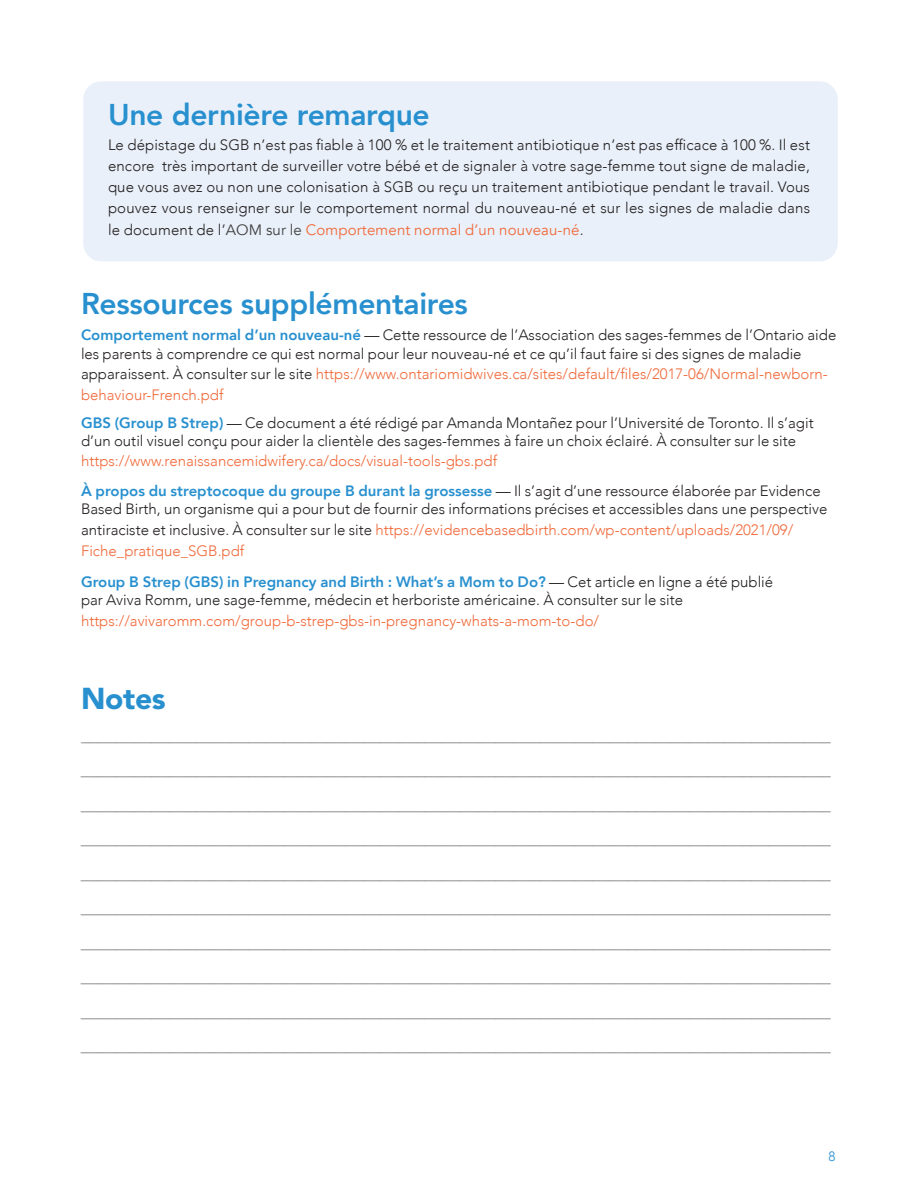
<style>
.page{position:relative;width:918px;height:1188px;background:#fff}
.page>*{position:absolute;margin:0;border:0;box-sizing:border-box;transform-origin:0 0}
.Subhead{font:800 30px "Avenir";letter-spacing:-.01em;color:#2890cf}
.Body_text{font:800 30px "Avenir";letter-spacing:-.01em;color:#2890cf}
.Subhead-2{font:900 30px "Avenir";letter-spacing:-.01em;color:#2890cf}
.Subhead-3{font:800 18px/34.5px "Avenir";color:#808285;text-align:justify}
.Subhead-4{font:300 15px/20px "Avenir";color:#231f20}
.Body_text-2{font:300 15px/21.3px "Avenir";letter-spacing:.01em;color:#231f20;text-align:justify}
.Subhead-5{font:300 15px/21px "Avenir";color:#f0693a}
.t1{font:300 13.5px "Avenir";color:#2890cf}
.s1{font-weight:400;color:#404040}
.s2{font-weight:400;color:#f0693a}
.s3{font-weight:800;color:#2890cf}
.s4{color:#f0693a}
.s5{color:#231f20}
</style>
<div class="page">
<div style="left:83px;top:81px;width:755px;height:180px;background:#e9f0f9;border-radius:18px"></div>
<p class="Body_text" style="left:108px;top:92px;width:323px">Une dernière remarque</p>
<p class="Body_text-2" style="left:108px;top:134px;width:704px">Le dépistage du SGB n’est pas fiable à 100 % et le traitement antibiotique n’est pas efficace à 100 %. Il est encore très important de surveiller votre bébé et de signaler à votre sage-femme tout signe de maladie, que vous avez ou non une colonisation à SGB ou reçu un traitement antibiotique pendant le travail. Vous pouvez vous renseigner sur le comportement normal du nouveau-né et sur les signes de maladie dans le document de l’<span class="s1">AOM sur le</span> <span class="s2">Comportement normal d’un nouveau-né</span>.</p>
<p class="Subhead" style="left:81px;top:281px;width:388px">Ressources supplémentaires</p>
<p class="Subhead-4" style="left:81px;top:325px;width:757px"><span class="s3">Comportement normal d’un nouveau-né</span> — Cette ressource de l’Association des sages-femmes de l’Ontario aide les parents à comprendre ce qui est normal pour leur nouveau-né et ce qu’il faut faire si des signes de maladie apparaissent. À consulter sur le site <span class="s4">https://www.ontariomidwives.ca/sites/default/files/2017-06/Normal-newborn&shy;behaviour-French.pdf</span></p>
<p class="Subhead-4" style="left:81px;top:413px;width:734px;line-height:19.4px"><span class="s3">GBS (Group B Strep)</span> — Ce document a été rédigé par Amanda Montañez pour l’Université de Toronto. Il s’agit d’un outil visuel conçu pour aider la clientèle des sages-femmes à faire un choix éclairé. À consulter sur le site <span class="s4">https://www.renaissancemidwifery.ca/docs/visual-tools-gbs.pdf</span></p>
<p class="Subhead-4" style="left:81px;top:482px;width:748px;line-height:18px"><span class="s3">À propos du streptocoque du groupe B durant la grossesse</span> — Il s’agit d’une ressource élaborée par Evidence<br>Based Birth, un organisme qui a pour but de fournir des informations précises et accessibles dans une perspective</p>
<p class="Subhead-5" style="left:81px;top:520px;width:714px"><span class="s5">antiraciste et inclusive. À consulter sur le site</span> https://evidencebasedbirth.com/wp-content/uploads/2021/09/<br>Fiche_pratique_SGB.pdf</p>
<p class="Subhead-4" style="left:81px;top:573px;width:694px;line-height:18px"><span class="s3">Group B Strep (GBS) in Pregnancy and Birth : What’s a Mom to Do?</span> — Cet article en ligne a été publié par Aviva Romm, une sage-femme, médecin et herboriste américaine. À consulter sur le site</p>
<p class="Subhead-5" style="left:81px;top:610px;width:520px">https://avivaromm.com/group-b-strep-gbs-in-pregnancy-whats-a-mom-to-do/</p>
<p class="Subhead-2" style="left:81px;top:676px;width:86px">Notes</p>
<p class="Subhead-3" style="left:81px;top:717px;width:751px">_____________________________________________________________________________________ _____________________________________________________________________________________ _____________________________________________________________________________________ _____________________________________________________________________________________ _____________________________________________________________________________________ _____________________________________________________________________________________ _____________________________________________________________________________________ _____________________________________________________________________________________ _____________________________________________________________________________________ _____________________________________________________________________________________</p>
<p class="t1" style="left:828px;top:1148px;width:9px">8</p>
</div>
